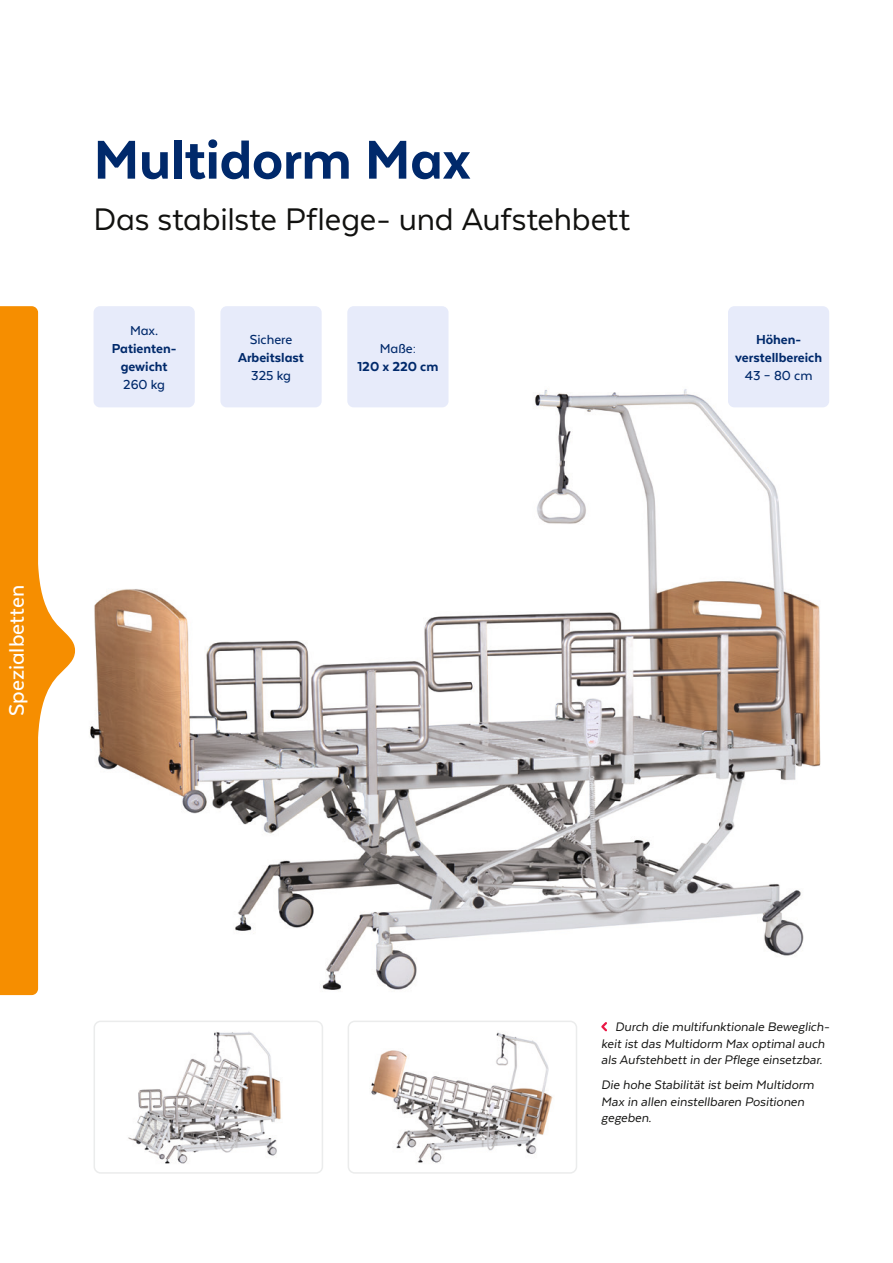
<style>
.page{position:relative;width:893px;height:1263px;background:#fff}
.page>*{position:absolute;margin:0;border:0;box-sizing:border-box;transform-origin:0 0}
.t1{font:800 63px "Texta Alt";letter-spacing:-.01em;color:#00296b}
.t2{font:36px "Texta Alt";letter-spacing:-.005em;color:#11110f}
.t3{font:500 24px "Texta Alt";color:#fff}
.t4{font:800 15px/18px "Texta Alt";color:#00296b;text-align:center}
.t5{font:500 15px "Texta Alt";color:#00296b}
.t6{font:italic 14.25px/16.5px "Texta Alt";color:#11110f}
</style>
<div class="page">
<img style="left:128px;top:1032px;width:153px;height:132px">
<div style="left:94px;top:1020px;width:229px;height:154px;border:2px solid #ebecec;border-radius:6px"></div>
<img style="left:371px;top:1032px;width:182px;height:131px">
<div style="left:348px;top:1020px;width:229px;height:154px;border:2px solid #ebecec;border-radius:6px"></div>
<img style="left:75px;top:371px;width:754px;height:619px">
<svg style="left:0;top:306px;width:75px;height:689px;fill:#f68e00"></svg>
<div style="left:347px;top:306px;width:101px;height:101px;background:#e7ebfa;border-radius:6px"></div>
<div style="left:220px;top:306px;width:102px;height:101px;background:#e7ebfa;border-radius:6px"></div>
<div style="left:94px;top:306px;width:101px;height:101px;background:#e7ebfa;border-radius:6px"></div>
<div style="left:728px;top:306px;width:101px;height:101px;background:#e7ebfa;border-radius:6px"></div>
<svg style="left:601px;top:1022px;width:6px;height:10px"></svg>
<h1 class="t1" style="left:94px;top:127px;width:379px">Multidorm Max</h1>
<h2 class="t2" style="left:94px;top:200px;width:538px">Das stabilste Pflege- und Aufstehbett</h2>
<p class="t5" style="left:130px;top:323px;width:30px">Max.</p>
<p class="t4" style="left:112px;top:340px;width:66px">Patienten&shy;gewicht</p>
<p class="t5" style="left:123px;top:377px;width:43px">260 kg</p>
<p class="t5" style="left:250px;top:332px;width:44px">Sichere</p>
<p class="t4" style="left:238px;top:349px;width:67px">Arbeitslast</p>
<p class="t5" style="left:251px;top:368px;width:41px">325 kg</p>
<p class="t5" style="left:380px;top:341px;width:38px">Maße:</p>
<p class="t4" style="left:357px;top:358px;width:83px">120 x 220 cm</p>
<h3 class="t3" style="left:4px;top:716px;width:133px;rotate:-90deg">Spezialbetten</h3>
<p class="t4" style="left:735px;top:331px;width:88px">Höhen&shy;verstellbereich</p>
<p class="t5" style="left:745px;top:368px;width:69px">43 – 80 cm</p>
<p class="t6" style="left:601px;top:1019px;width:230px;text-indent:14px">Durch die multifunktionale Beweglich&shy;keit ist das Multidorm Max optimal auch als Aufstehbett in der Pflege einsetzbar.</p>
<p class="t6" style="left:601px;top:1077px;width:214px">Die hohe Stabilität ist beim Multidorm<br>Max in allen einstellbaren Positionen gegeben.</p>
</div>
